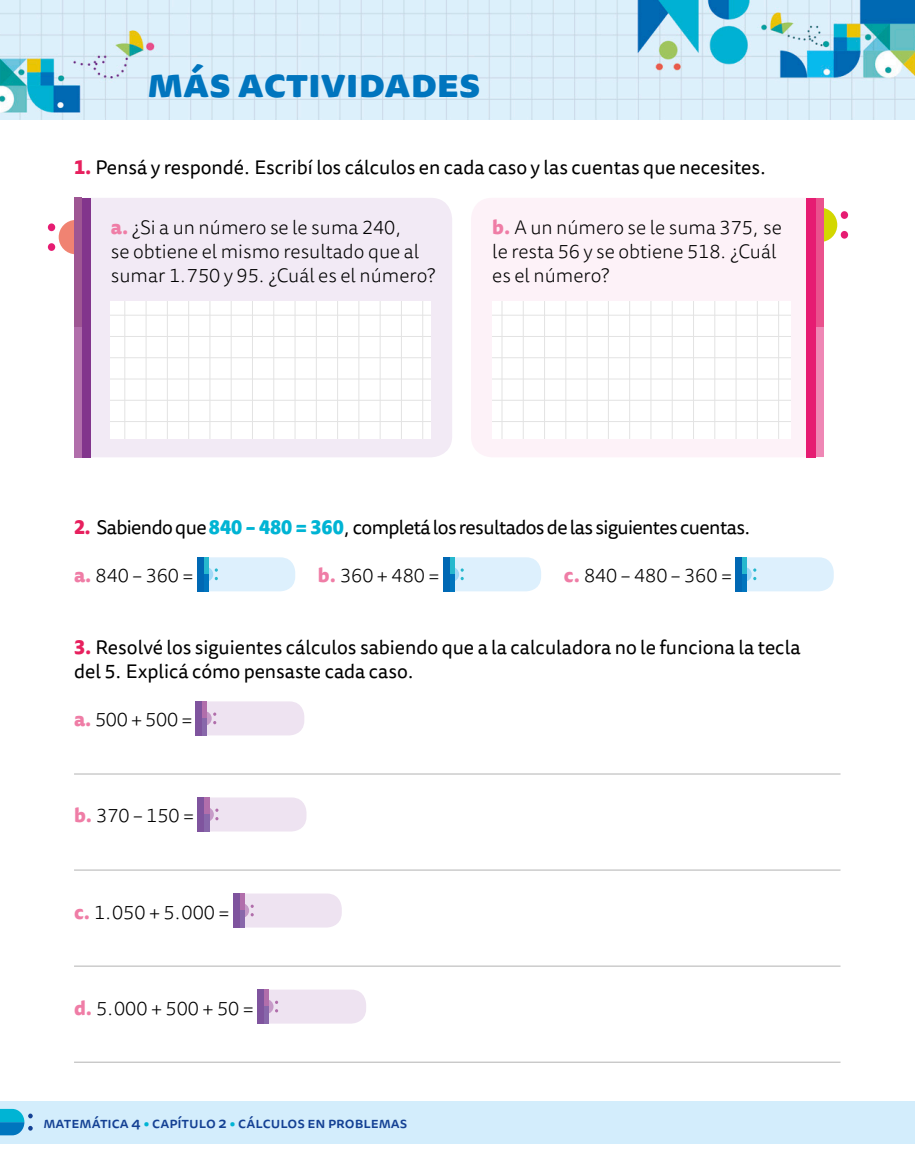
<style>
.page{position:relative;width:915px;height:1170px;background:#fff}
.page>*{position:absolute;margin:0;border:0;box-sizing:border-box;transform-origin:0 0}
.t1{font:800 39px "Tisa Sans Pro";color:#0075be;scale:1.04 1}
.Subconsigna_abc{font:300 19.5px/24px "Tisa Sans Pro";color:#000}
.Consigna_123_evaluac{font:19.5px/24px "Tisa Sans Pro";color:#000}
.Consigna_123_evaluac-2{font:19.5px "Tisa Sans Pro";letter-spacing:-.03em;color:#000}
.folio_Mas_actividade{font:500 15px "Tisa Sans Pro";color:#144194}
.s1{font-weight:800;color:#e7205e}
.s2{font-weight:800;color:#ef7da6}
.s3{font-weight:800;color:#00b4d4}
.s4{color:#00b4d4}
</style>
<div class="page">
<div style="left:0;top:1100px;width:914px;height:43px;background:#d3edfc"></div>
<img style="left:0;top:0;width:914px;height:119px">
<svg style="left:208px;top:557px;width:87px;height:34px;background:#daeefc"></svg>
<div style="left:203px;top:557px;width:5px;height:17px;background:#26b8ce"></div>
<div style="left:203px;top:574px;width:5px;height:17px;background:#0075be"></div>
<div style="left:197px;top:557px;width:6px;height:34px;background:#0068b4"></div>
<svg style="left:454px;top:557px;width:87px;height:34px;background:#daeefc"></svg>
<div style="left:449px;top:557px;width:5px;height:17px;background:#26b8ce"></div>
<div style="left:449px;top:574px;width:5px;height:17px;background:#0075be"></div>
<div style="left:443px;top:557px;width:6px;height:34px;background:#0068b4"></div>
<svg style="left:746px;top:557px;width:87px;height:34px;background:#d9eefc"></svg>
<div style="left:741px;top:557px;width:5px;height:17px;background:#26b8ce"></div>
<div style="left:741px;top:574px;width:5px;height:17px;background:#0075be"></div>
<div style="left:735px;top:557px;width:6px;height:34px;background:#0068b4"></div>
<svg style="left:207px;top:701px;width:97px;height:34px;background:#ede2f0"></svg>
<div style="left:202px;top:701px;width:5px;height:17px;background:#b16eab"></div>
<div style="left:202px;top:718px;width:5px;height:17px;background:#8867aa"></div>
<div style="left:195px;top:701px;width:7px;height:34px;background:#7f549e"></div>
<hr style="left:74px;top:773px;width:766px;height:1px;background:#b2b2b2">
<svg style="left:209px;top:797px;width:97px;height:34px;background:#ede1ef"></svg>
<div style="left:204px;top:797px;width:5px;height:17px;background:#b16eab"></div>
<div style="left:204px;top:814px;width:5px;height:17px;background:#8867aa"></div>
<div style="left:198px;top:797px;width:6px;height:34px;background:#7f549e"></div>
<hr style="left:74px;top:869px;width:766px;height:1px;background:#b2b2b2">
<svg style="left:244px;top:893px;width:97px;height:34px;background:#ece1ef"></svg>
<div style="left:239px;top:893px;width:5px;height:17px;background:#b16eab"></div>
<div style="left:239px;top:910px;width:5px;height:17px;background:#8867aa"></div>
<div style="left:233px;top:893px;width:6px;height:34px;background:#7f549e"></div>
<hr style="left:74px;top:965px;width:766px;height:1px;background:#b2b2b2">
<svg style="left:269px;top:989px;width:97px;height:34px;background:#ede2f0"></svg>
<div style="left:263px;top:989px;width:6px;height:17px;background:#b16eab"></div>
<div style="left:263px;top:1006px;width:6px;height:17px;background:#8867aa"></div>
<div style="left:257px;top:989px;width:6px;height:34px;background:#7f549e"></div>
<hr style="left:74px;top:1061px;width:766px;height:1px;background:#b2b2b2">
<div style="left:802px;top:208px;width:35px;height:34px;background:#d3d700;border-radius:50%"></div>
<div style="left:840px;top:211px;width:7px;height:8px;background:#e61c72;border-radius:50%"></div>
<div style="left:840px;top:231px;width:7px;height:8px;background:#e61c72;border-radius:50%"></div>
<div style="left:471px;top:198px;width:335px;height:259px;background:#fdf2f8"></div>
<div style="left:806px;top:198px;width:9px;height:259px;background:#e61c72"></div>
<div style="left:815px;top:198px;width:8px;height:129px;background:#ea518d"></div>
<div style="left:815px;top:327px;width:8px;height:130px;background:#ef87b5"></div>
<div style="left:59px;top:220px;width:34px;height:34px;background:#f08372;border-radius:50%"></div>
<div style="left:48px;top:223px;width:7px;height:8px;background:#e61c72;border-radius:50%"></div>
<div style="left:48px;top:243px;width:7px;height:8px;background:#e61c72;border-radius:50%"></div>
<div style="left:91px;top:198px;width:361px;height:259px;background:#f2eaf5"></div>
<div style="left:81px;top:198px;width:10px;height:259px;background:#82358c"></div>
<div style="left:74px;top:198px;width:7px;height:168px;background:#9e5693"></div>
<div style="left:74px;top:327px;width:7px;height:130px;background:#b16eab"></div>
<div style="left:111px;top:301px;width:320px;height:137px;background:#fff"></div>
<hr style="left:422px;top:301px;width:1px;height:137px;background:#e3e3e3">
<hr style="left:401px;top:301px;width:1px;height:137px;background:#e3e3e3">
<hr style="left:379px;top:301px;width:1px;height:137px;background:#e3e3e3">
<hr style="left:358px;top:301px;width:1px;height:137px;background:#e3e3e3">
<hr style="left:337px;top:301px;width:1px;height:137px;background:#e3e3e3">
<hr style="left:316px;top:301px;width:1px;height:137px;background:#e3e3e3">
<hr style="left:294px;top:301px;width:1px;height:137px;background:#e3e3e3">
<hr style="left:273px;top:301px;width:1px;height:137px;background:#e3e3e3">
<hr style="left:252px;top:301px;width:1px;height:137px;background:#e3e3e3">
<hr style="left:231px;top:301px;width:1px;height:137px;background:#e3e3e3">
<hr style="left:209px;top:301px;width:1px;height:137px;background:#e3e3e3">
<hr style="left:188px;top:301px;width:1px;height:137px;background:#e3e3e3">
<hr style="left:167px;top:301px;width:1px;height:137px;background:#e3e3e3">
<hr style="left:146px;top:301px;width:1px;height:137px;background:#e3e3e3">
<hr style="left:124px;top:301px;width:1px;height:137px;background:#e3e3e3">
<hr style="left:111px;top:315px;width:320px;height:1px;background:#e3e3e3">
<hr style="left:111px;top:336px;width:320px;height:1px;background:#e3e3e3">
<hr style="left:111px;top:357px;width:320px;height:1px;background:#e3e3e3">
<hr style="left:111px;top:378px;width:320px;height:1px;background:#e3e3e3">
<hr style="left:111px;top:400px;width:320px;height:1px;background:#e3e3e3">
<hr style="left:111px;top:421px;width:320px;height:1px;background:#e3e3e3">
<div style="left:492px;top:301px;width:298px;height:137px;background:#fff"></div>
<hr style="left:778px;top:301px;width:1px;height:137px;background:#e3e3e3">
<hr style="left:756px;top:301px;width:1px;height:137px;background:#e3e3e3">
<hr style="left:735px;top:301px;width:1px;height:137px;background:#e3e3e3">
<hr style="left:714px;top:301px;width:1px;height:137px;background:#e3e3e3">
<hr style="left:692px;top:301px;width:1px;height:137px;background:#e3e3e3">
<hr style="left:671px;top:301px;width:1px;height:137px;background:#e3e3e3">
<hr style="left:650px;top:301px;width:1px;height:137px;background:#e3e3e3">
<hr style="left:629px;top:301px;width:1px;height:137px;background:#e3e3e3">
<hr style="left:607px;top:301px;width:1px;height:137px;background:#e3e3e3">
<hr style="left:586px;top:301px;width:1px;height:137px;background:#e3e3e3">
<hr style="left:565px;top:301px;width:1px;height:137px;background:#e3e3e3">
<hr style="left:544px;top:301px;width:1px;height:137px;background:#e3e3e3">
<hr style="left:522px;top:301px;width:1px;height:137px;background:#e3e3e3">
<hr style="left:501px;top:301px;width:1px;height:137px;background:#e3e3e3">
<hr style="left:492px;top:315px;width:298px;height:1px;background:#e3e3e3">
<hr style="left:492px;top:336px;width:298px;height:1px;background:#e3e3e3">
<hr style="left:492px;top:357px;width:298px;height:1px;background:#e3e3e3">
<hr style="left:492px;top:378px;width:298px;height:1px;background:#e3e3e3">
<hr style="left:492px;top:400px;width:298px;height:1px;background:#e3e3e3">
<hr style="left:492px;top:421px;width:298px;height:1px;background:#e3e3e3">
<svg style="left:0;top:1108px;width:33px;height:27px"></svg>
<h1 class="t1" style="left:147px;top:54px;width:321px">más actividades</h1>
<p class="Consigna_123_evaluac" style="left:74px;top:156px;width:694px"><span class="s1">1.</span> Pensá y respondé. Escribí los cálculos en cada caso y las cuentas que necesites.</p>
<p class="Subconsigna_abc" style="left:111px;top:215px;width:326px"><span class="s2">a.</span> ¿Si a un número se le suma 240,<br>se obtiene el mismo resultado que al sumar 1.750 y 95. ¿Cuál es el número?</p>
<p class="Subconsigna_abc" style="left:492px;top:215px;width:291px"><span class="s2">b.</span> A un número se le suma 375, se le resta 56 y se obtiene 518. ¿Cuál es el número?</p>
<p class="Consigna_123_evaluac-2" style="left:74px;top:514px;width:678px"><span class="s1">2.</span> Sabiendo que <span class="s3">840 – 480 = 360</span>, completá los resultados de las siguientes cuentas.</p>
<p class="Subconsigna_abc" style="left:74px;top:564px;width:121px"><span class="s2">a.</span> 840 – 360 =</p>
<p class="Subconsigna_abc" style="left:318px;top:564px;width:123px"><span class="s2">b.</span> 360 + 480 =</p>
<p class="Subconsigna_abc" style="left:563px;top:564px;width:170px"><span class="s2">c.</span> 840 – 480 – 360 =</p>
<p class="Consigna_123_evaluac" style="left:74px;top:636px;width:727px"><span class="s1">3.</span> Resolvé los siguientes cálculos sabiendo que a la calculadora no le funciona la tecla del 5. Explicá cómo pensaste cada caso.</p>
<p class="Subconsigna_abc" style="left:74px;top:708px;width:120px"><span class="s2">a.</span> 500 + 500 =</p>
<p class="Subconsigna_abc" style="left:74px;top:804px;width:122px"><span class="s2">b.</span> 370 – 150 =</p>
<p class="Subconsigna_abc" style="left:74px;top:900px;width:157px"><span class="s2">c.</span> 1.050 + 5.000 =</p>
<p class="Subconsigna_abc" style="left:74px;top:996px;width:181px"><span class="s2">d.</span> 5.000 + 500 + 50 =</p>
<p class="folio_Mas_actividade" style="left:43px;top:1111px;width:204px">Matemática 4 <span class="s4">•</span> capítulo 2 <span class="s4">•</span> CÁLCULO</p>
<p class="folio_Mas_actividade" style="left:297px;top:1111px;width:111px">S EN PROBLEMAS</p>
</div>
